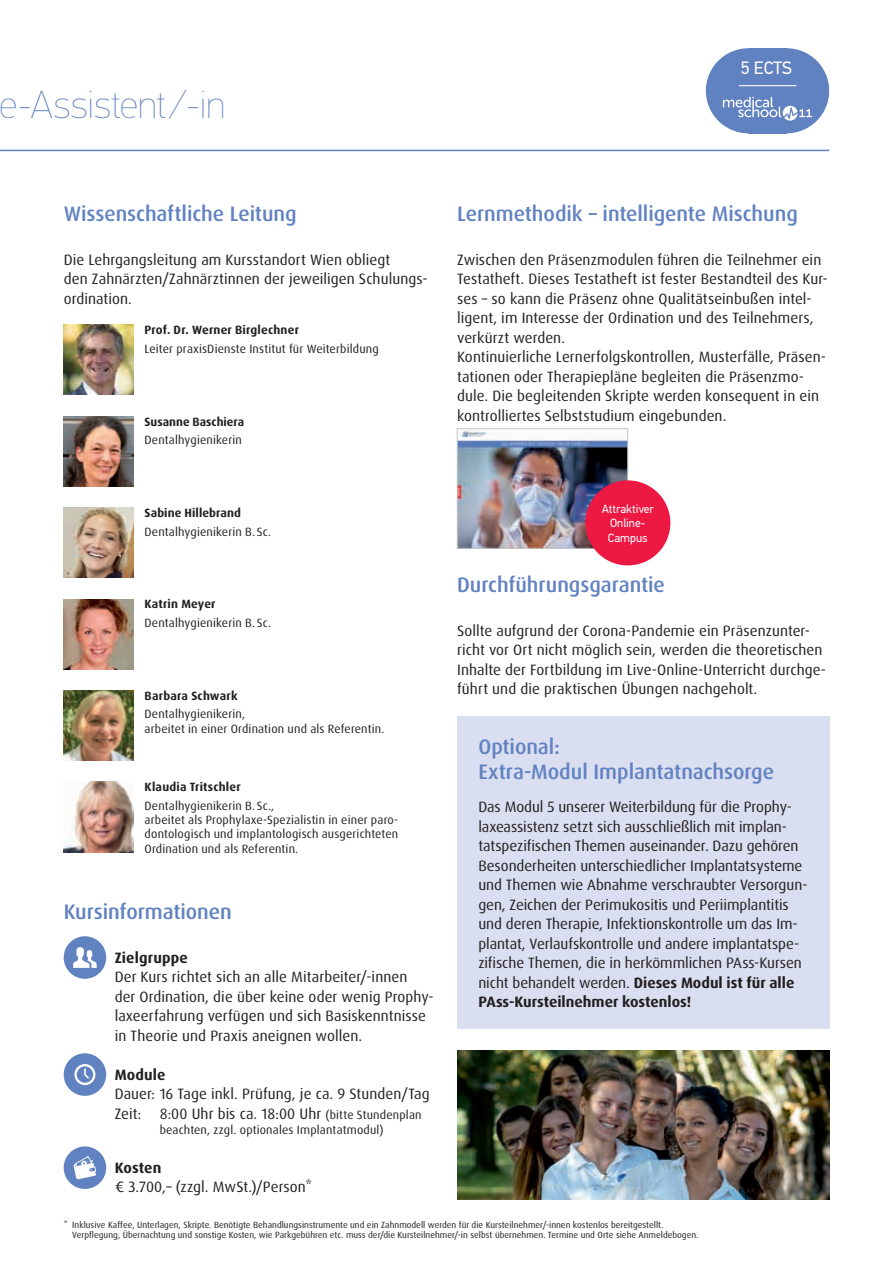
<style>
.page{position:relative;width:893px;height:1263px;background:#fff}
.page>*{position:absolute;margin:0;border:0;box-sizing:border-box;transform-origin:0 0}
.t1{font:100 39px "PF Din Text Pro";letter-spacing:-.015em;color:#6182c1}
.t2{font:500 21px/25.2px "Dax OT";letter-spacing:-.005em;color:#6182c1}
.t3{font:18px "PF Din Text Pro";color:#fff}
.t4{font:15px/19.5px "Dax OT";letter-spacing:.005em;color:#231f20}
.t5{font:700 15px "Dax OT";letter-spacing:.01em;color:#231f20}
.t6{font:12px/14.2px "Dax OT";letter-spacing:.015em;color:#231f20}
.t7{font:700 12px "Dax OT";letter-spacing:.015em;color:#231f20}
.t8{font:12px/14.4px "PF Din Text Pro";color:#fff;text-align:center}
.t9{font:9px/10.5px "Dax OT";color:#231f20}
.s1{font-size:12px}
.s2{font-weight:700}
</style>
<div class="page">
<hr style="left:0;top:150px;width:829px;height:1px;background:#6182c1">
<div style="left:64px;top:936px;width:42px;height:43px;background:#6182c1;border-radius:50%"></div>
<svg style="left:73px;top:947px;width:24px;height:21px"></svg>
<div style="left:64px;top:1053px;width:42px;height:43px;background:#6182c1;border-radius:50%"></div>
<svg style="left:74px;top:1064px;width:21px;height:21px"></svg>
<div style="left:64px;top:1146px;width:42px;height:43px;background:#6182c1;border-radius:50%"></div>
<svg style="left:73px;top:1156px;width:23px;height:23px"></svg>
<img style="left:64px;top:325px;width:70px;height:70px">
<img style="left:64px;top:599px;width:70px;height:70px">
<img style="left:64px;top:782px;width:70px;height:70px">
<img style="left:64px;top:508px;width:70px;height:70px">
<img style="left:64px;top:690px;width:70px;height:71px">
<img style="left:64px;top:416px;width:70px;height:70px">
<img style="left:459px;top:431px;width:167px;height:115px">
<div style="left:457px;top:429px;width:171px;height:119px;border:1px solid #c7c8ca"></div>
<div style="left:585px;top:480px;width:85px;height:85px;background:#ed1943;border-radius:50%"></div>
<img style="left:457px;top:1050px;width:372px;height:149px">
<div style="left:457px;top:716px;width:372px;height:312px;background:#d9def0"></div>
<div style="left:706px;top:48px;width:85px;height:85px;background:#6182c1;border-radius:50%"></div>
<div style="left:748px;top:48px;width:39px;height:85px;background:#6182c1"></div>
<div style="left:744px;top:48px;width:85px;height:85px;background:#6182c1;border-radius:50%"></div>
<svg style="left:723px;top:97px;width:89px;height:24px"></svg>
<hr style="left:739px;top:85px;width:57px;height:1px;background:#fff">
<h1 class="t1" style="left:0;top:82px;width:228px">e-Assistent/-in</h1>
<p class="t3" style="left:741px;top:58px;width:53px">5 ECTS</p>
<h2 class="t2" style="left:64px;top:201px;width:234px">Wissenschaftliche Leitung</h2>
<p class="t4" style="left:64px;top:250px;width:365px">Die Lehrgangsleitung am Kursstandort Wien obliegt<br>den Zahnärzten/Zahnärztinnen der jeweiligen Schulungs&shy;ordination.</p>
<p class="t7" style="left:145px;top:322px;width:156px">Prof. Dr. Werner Birglechner</p>
<p class="t6" style="left:145px;top:341px;width:236px">Leiter praxisDienste Institut für Weiterbildung</p>
<p class="t7" style="left:145px;top:414px;width:101px">Susanne Baschiera</p>
<p class="t6" style="left:145px;top:433px;width:99px">Dentalhygienikerin</p>
<p class="t7" style="left:145px;top:505px;width:98px">Sabine Hillebrand</p>
<p class="t6" style="left:145px;top:524px;width:128px">Dentalhygienikerin B. Sc.</p>
<p class="t7" style="left:145px;top:597px;width:73px">Katrin Meyer</p>
<p class="t6" style="left:145px;top:616px;width:128px">Dentalhygienikerin B. Sc.</p>
<p class="t7" style="left:145px;top:688px;width:95px">Barbara Schwark</p>
<p class="t6" style="left:145px;top:707px;width:241px">Dentalhygienikerin,<br>arbeitet in einer Ordination und als Referentin.</p>
<p class="t7" style="left:145px;top:779px;width:98px">Klaudia Tritschler</p>
<p class="t6" style="left:145px;top:799px;width:255px">Dentalhygienikerin B. Sc.,<br>arbeitet als Prophylaxe-Spezialistin in einer paro&shy;dontologisch und implantologisch ausgerichteten Ordination und als Referentin.</p>
<h2 class="t2" style="left:64px;top:899px;width:170px">Kursinformationen</h2>
<p class="t5" style="left:115px;top:948px;width:75px">Zielgruppe</p>
<p class="t4" style="left:115px;top:967px;width:321px">Der Kurs richtet sich an alle Mitarbeiter/-innen<br>der Ordination, die über keine oder wenig Prophy&shy;laxeerfahrung verfügen und sich Basiskenntnisse in Theorie und Praxis aneignen wollen.</p>
<p class="t5" style="left:115px;top:1065px;width:52px">Module</p>
<p class="t4" style="left:115px;top:1084px;width:317px">Dauer: 16 Tage inkl. Prüfung, je ca. 9 Stunden/Tag<br>Zeit: 8:00 Uhr bis ca. 18:00 Uhr <span class="s1">(bitte Stundenplan</span></p>
<p class="t6" style="left:160px;top:1122px;width:226px">beachten, zzgl. optionales Implantatmodul)</p>
<p class="t5" style="left:115px;top:1158px;width:48px">Kosten</p>
<p class="t4" style="left:115px;top:1177px;width:199px">€ 3.700,– (zzgl. MwSt.)/Person*</p>
<h2 class="t2" style="left:457px;top:201px;width:342px">Lernmethodik – intelligente Mischung</h2>
<p class="t4" style="left:457px;top:250px;width:372px">Zwischen den Präsenzmodulen führen die Teilnehmer ein Testatheft. Dieses Testatheft ist fester Bestandteil des Kur&shy;ses – so kann die Präsenz ohne Qualitätseinbußen intel&shy;ligent, im Interesse der Ordination und des Teilnehmers, verkürzt werden.<br>Kontinuierliche Lernerfolgskontrollen, Musterfälle, Präsen&shy;tationen oder Therapiepläne begleiten die Präsenzmo&shy;dule. Die begleitenden Skripte werden konsequent in ein kontrolliertes Selbststudium eingebunden.</p>
<p class="t8" style="left:602px;top:502px;width:54px">Attraktiver<br>Online-<br>Campus</p>
<h2 class="t2" style="left:457px;top:572px;width:209px">Durchführungsgarantie</h2>
<p class="t4" style="left:457px;top:621px;width:370px">Sollte aufgrund der Corona-Pandemie ein Präsenzunter&shy;richt vor Ort nicht möglich sein, werden die theoretischen Inhalte der Fortbildung im Live-Online-Unterricht durchge&shy;führt und die praktischen Übungen nachgeholt.</p>
<h2 class="t2" style="left:478px;top:734px;width:297px">Optional:<br>Extra-Modul Implantatnachsorge</h2>
<p class="t4" style="left:478px;top:797px;width:331px">Das Modul 5 unserer Weiterbildung für die Prophy&shy;laxeassistenz setzt sich ausschließlich mit implan&shy;tatspezifischen Themen auseinander. Dazu gehören Besonderheiten unterschiedlicher Implantatsysteme und Themen wie Abnahme verschraubter Versorgun&shy;gen, Zeichen der Perimukositis und Periimplantitis und deren Therapie, Infektionskontrolle um das Im&shy;plantat, Verlaufskontrolle und andere implantatspe&shy;zifische Themen, die in herkömmlichen PAss-Kursen nicht behandelt werden. <span class="s2">Dieses Modul ist für alle PAss-Kursteilnehmer kostenlos!</span></p>
<p class="t9" style="left:72px;top:1219px;width:628px;text-indent:-9px">* Inklusive Kaffee, Unterlagen, Skripte. Benötigte Behandlungsinstrumente und ein Zahnmodell werden für die Kursteilnehmer/-innen kostenlos bereitgestellt.<br>Verpflegung, Übernachtung und sonstige Kosten, wie Parkgebühren etc. muss der/die Kursteilnehmer/-in selbst übernehmen. Termine und Orte siehe Anmeldebogen.</p>
</div>
